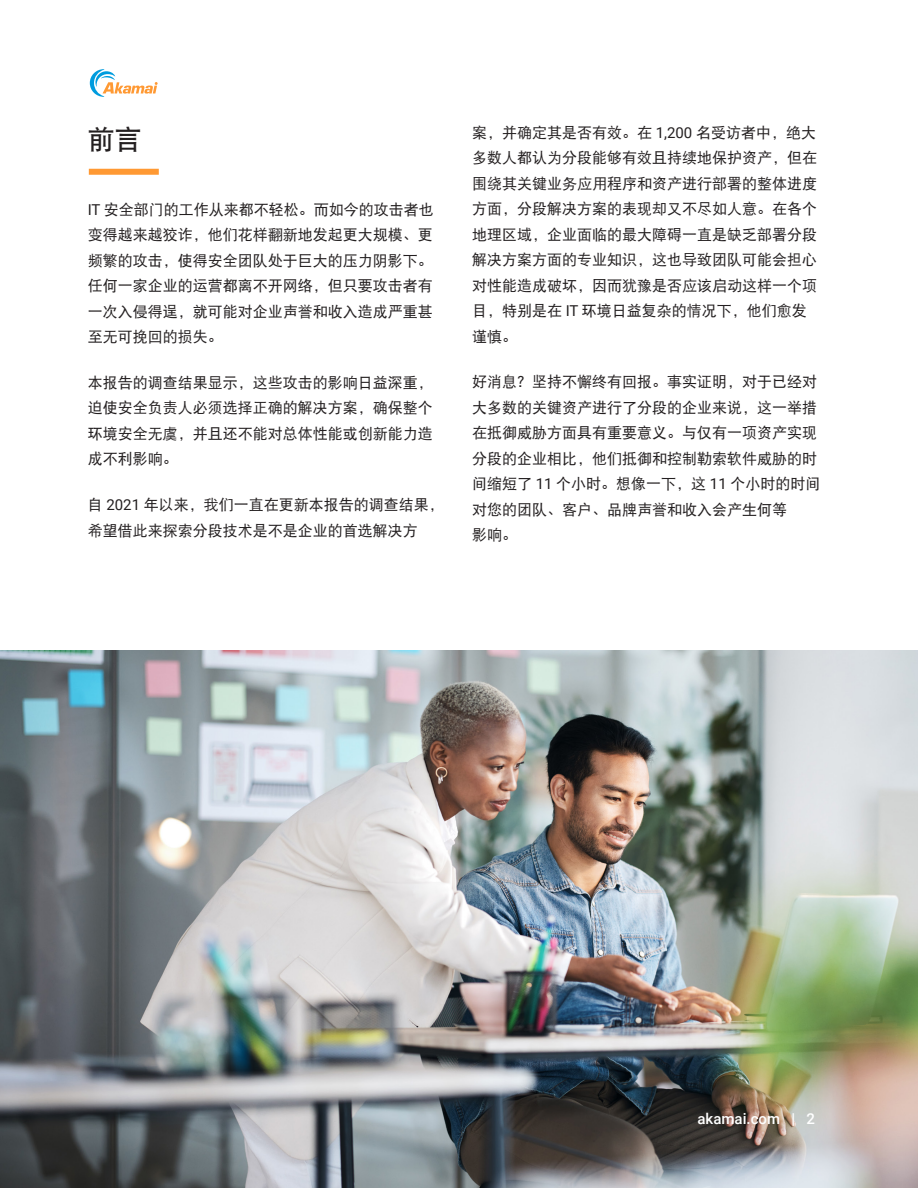
<style>
.page{position:relative;width:918px;height:1188px;background:#fff}
.page>*{position:absolute;margin:0;border:0;box-sizing:border-box;transform-origin:0 0}
.H1-_Double_Column_Orange_Bar{font:27px "DFP Hei W7";color:#231f20}
.Body{font:15px/25.5px "DFP Hei W5";color:#231f20}
.t1{font:500 15px "Roboto";color:#fff}
.s1{font-family:"Roboto"}
</style>
<div class="page">
<svg style="left:90px;top:69px;width:68px;height:28px"></svg>
<div style="left:89px;top:169px;width:70px;height:6px;background:#f93"></div>
<img style="left:0;top:650px;width:918px;height:538px">
<p class="H1-_Double_Column_Orange_Bar" style="left:88px;top:124px;width:55px">前言</p>
<p class="Body" style="left:88px;top:196px;width:348px;text-align:justify"><span class="s1">IT</span> 安全部门的工作从来都不轻松。而如今的攻击者也变得越来越狡诈，他们花样翻新地发起更大规模、更频繁的攻击，使得安全团队处于巨大的压力阴影下。任何一家企业的运营都离不开网络，但只要攻击者有一次入侵得逞，就可能对企业声誉和收入造成严重甚至无可挽回的损失。</p>
<p class="Body" style="left:88px;top:369px;width:346px;text-align:justify">本报告的调查结果显示，这些攻击的影响日益深重，迫使安全负责人必须选择正确的解决方案，确保整个环境安全无虞，并且还不能对总体性能或创新能力造成不利影响。</p>
<p class="Body" style="left:88px;top:492px;width:358px">自 <span class="s1">2021</span> 年以来，我们一直在更新本报告的调查结果，希望借此来探索分段技术是不是企业的首选解决方</p>
<p class="Body" style="left:472px;top:119px;width:347px">案，并确定其是否有效。在 <span class="s1">1,200</span> 名受访者中，绝大多数人都认为分段能够有效且持续地保护资产，但在围绕其关键业务应用程序和资产进行部署的整体进度方面，分段解决方案的表现却又不尽如人意。在各个地理区域，企业面临的最大障碍一直是缺乏部署分段解决方案方面的专业知识，这也导致团队可能会担心对性能造成破坏，因而犹豫是否应该启动这样一个项目，特别是在 <span class="s1">IT</span> 环境日益复杂的情况下，他们愈发谨慎。</p>
<p class="Body" style="left:472px;top:369px;width:350px">好消息？坚持不懈终有回报。事实证明，对于已经对大多数的关键资产进行了分段的企业来说，这一举措在抵御威胁方面具有重要意义。与仅有一项资产实现分段的企业相比，他们抵御和控制勒索软件威胁的时间缩短了 <span class="s1">11</span> 个小时。想像一下，这 <span class="s1">11</span> 个小时的时间对您的团队、客户、品牌声誉和收入会产生何等<br>影响。</p>
<p class="t1" style="left:698px;top:1109px;width:119px">akamai.com | 2</p>
</div>
